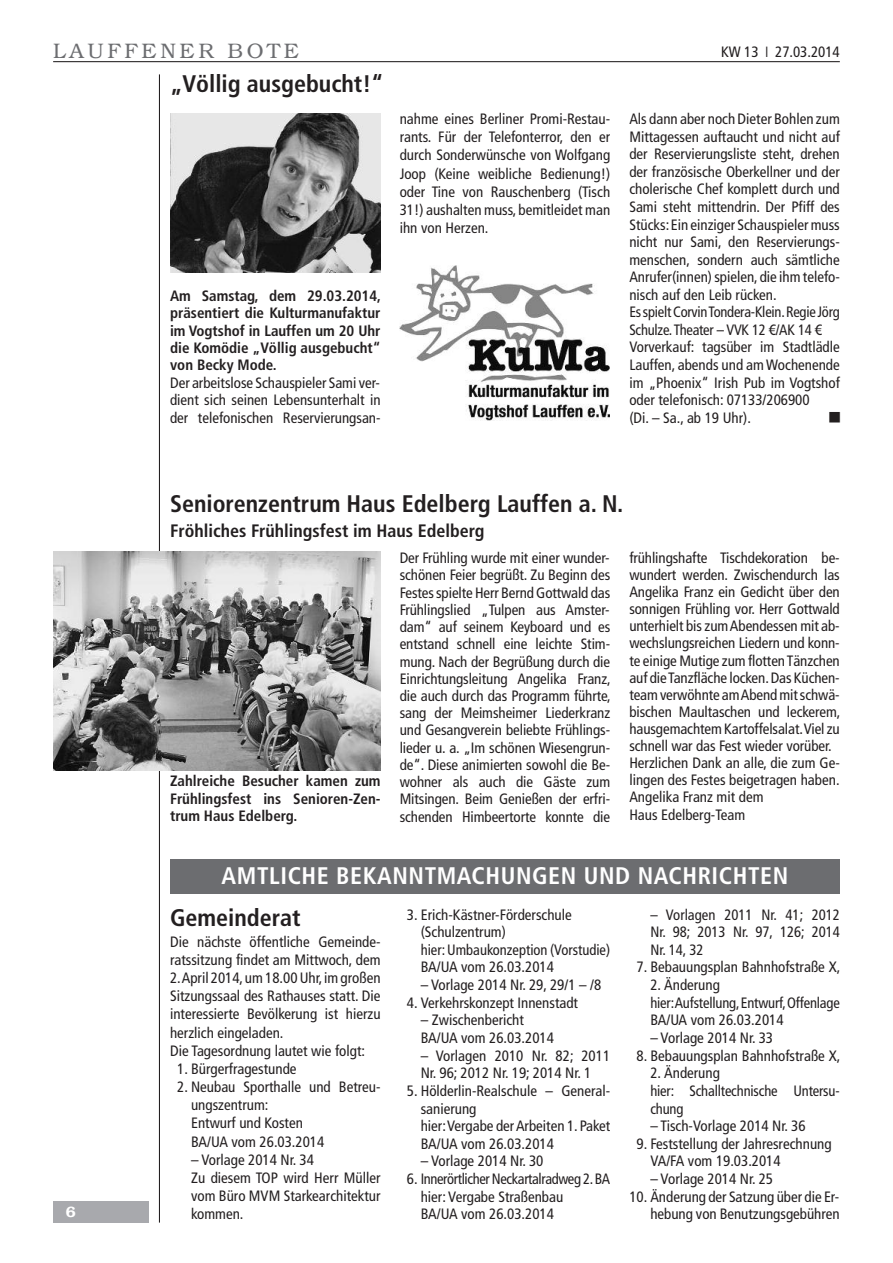
<style>
.page{position:relative;width:893px;height:1263px;background:#fff}
.page>*{position:absolute;margin:0;border:0;box-sizing:border-box;transform-origin:0 0}
.t1{font:700 condensed 24px "Frutiger LT";color:#231f20}
.t2{font:700 condensed 24px "Frutiger LT";letter-spacing:.025em;color:#fff}
.t3{font:300 21px "Bookman LT";letter-spacing:.175em;color:#6c6d70}
.t4{font:700 condensed 18px "Frutiger LT";color:#231f20}
.t5{font:condensed 15px/17.5px "Frutiger LT";color:#231f20}
.t6{font:700 condensed 15px/17.4px "Frutiger LT";color:#231f20;text-align:justify}
.t7{font:condensed 15px/17.5px "Frutiger LT";letter-spacing:-.025em;color:#231f20}
.t8{font:600 15px "Bookman LT";color:#fff}
</style>
<div class="page">
<hr style="left:159px;top:74px;width:1px;height:1148px;background:#231f20">
<hr style="left:53px;top:61px;width:787px;height:1px;background:#231f20">
<div style="left:53px;top:1201px;width:96px;height:21px;background:#a8a9ad"></div>
<img style="left:170px;top:113px;width:210px;height:160px">
<img style="left:400px;top:266px;width:210px;height:155px">
<div style="left:170px;top:859px;width:670px;height:34px;background:#6c6d70"></div>
<img style="left:53px;top:552px;width:328px;height:218px">
<h2 class="t3" style="left:53px;top:38px;width:247px">LAUFFENER BOTE</h2>
<p class="t5" style="left:721px;top:44px;width:120px">KW 13 ❘ 27.03.2014</p>
<h1 class="t1" style="left:170px;top:74px;width:215px">„Völlig ausgebucht!“</h1>
<p class="t6" style="left:170px;top:288px;width:213px">Am Samstag, dem 29.03.2014, präsentiert die Kulturmanufaktur im Vogtshof in Lauffen um 20 Uhr die Komödie „Völlig ausgebucht“ von Becky Mode.</p>
<p class="t5" style="left:170px;top:375px;width:212px;text-align:justify">Der arbeitslose Schauspieler Sami ver&shy;dient sich seinen Lebensunterhalt in der telefonischen Reservierungsan-</p>
<p class="t5" style="left:400px;top:111px;width:212px;line-height:18.1px;text-align:justify">nahme eines Berliner Promi-Restau&shy;rants. Für der Telefonterror, den er durch Sonderwünsche von Wolfgang Joop (Keine weibliche Bedienung!) oder Tine von Rauschenberg (Tisch 31!) aushalten muss, bemitleidet man ihn von Herzen.</p>
<p class="t5" style="left:629px;top:111px;width:212px">Als dann aber noch Dieter Bohlen zum Mittagessen auftaucht und nicht auf der Reservierungsliste steht, drehen der französische Oberkellner und der cholerische Chef komplett durch und Sami steht mittendrin. Der Pfiff des Stücks:Ein einziger Schauspieler muss nicht nur Sami, den Reservierungs&shy;menschen, sondern auch sämtliche Anrufer(innen)spielen,die ihm telefo&shy;nisch auf den Leib rücken.<br>EsspieltCorvinTondera-Klein.Regie Jörg Schulze. Theater – VVK 12 €/AK 14 € Vorverkauf: tagsüber im Stadtlädle Lauffen, abends und amWochenende im „Phoenix“ Irish Pub im Vogtshof oder telefonisch: 07133/206900<br>(Di. – Sa., ab 19 Uhr).</p>
<h1 class="t1" style="left:170px;top:494px;width:455px">Seniorenzentrum Haus Edelberg Lauffen a. N.</h1>
<p class="t4" style="left:170px;top:523px;width:316px">Fröhliches Frühlingsfest im Haus Edelberg</p>
<p class="t8" style="left:66px;top:1203px;width:11px">6</p>
<p class="t6" style="left:170px;top:774px;width:212px">Zahlreiche Besucher kamen zum Frühlingsfest ins Senioren-Zen&shy;trum Haus Edelberg.</p>
<p class="t5" style="left:400px;top:550px;width:213px;text-align:justify">Der Frühling wurde mit einer wunder&shy;schönen Feier begrüßt. Zu Beginn des Festesspielte Herr BerndGottwald das Frühlingslied „Tulpen aus Amster&shy;dam“ auf seinem Keyboard und es entstand schnell eine leichte Stim&shy;mung. Nach der Begrüßung durch die Einrichtungsleitung Angelika Franz, die auch durch das Programm führte, sang der Meimsheimer Liederkranz und Gesangverein beliebte Frühlings&shy;lieder u. a. „Im schönen Wiesengrun&shy;de“. Diese animierten sowohl die Be&shy;wohner als auch die Gäste zum Mitsingen. Beim Genießen der erfri&shy;schenden Himbeertorte konnte die</p>
<p class="t5" style="left:629px;top:550px;width:213px;line-height:17.1px">frühlingshafte Tischdekoration be&shy;wundert werden. Zwischendurch las Angelika Franz ein Gedicht über den sonnigen Frühling vor. Herr Gottwald unterhielt bis zumAbendessen mit ab&shy;wechslungsreichen Liedern und konn&shy;te einige Mutige zum flottenTänzchen auf dieTanzfläche locken.Das Küchen&shy;teamverwöhnte amAbendmitschwä&shy;bischen Maultaschen und leckerem, hausgemachtem Kartoffelsalat.Vielzu schnell war das Fest wieder vorüber.<br>Herzlichen Dank an alle, die zum Ge&shy;lingen des Festes beigetragen haben.<br>Angelika Franz mit dem<br>Haus Edelberg-Team</p>
<h1 class="t2" style="left:222px;top:866px;width:568px">AMTLICHE BEKANNTMACHUNGEN UND NACHRICHTEN</h1>
<h1 class="t1" style="left:170px;top:908px;width:132px">Gemeinderat</h1>
<p class="t5" style="left:170px;top:933px;width:212px;line-height:18.1px">Die nächste öffentliche Gemeinde&shy;ratssitzung findet am Mittwoch, dem 2.April 2014,um 18.00 Uhr,im großen Sitzungssaal des Rathauses statt. Die interessierte Bevölkerung ist hierzu herzlich eingeladen.<br>Die Tagesordnung lautet wie folgt:</p>
<p class="t5" style="left:177px;top:1061px;width:121px">1. Bürgerfragestunde</p>
<p class="t5" style="left:191px;top:1079px;width:191px;line-height:18.1px;text-indent:-14px">2. Neubau Sporthalle und Betreu&shy;ungszentrum:<br>Entwurf und Kosten<br>BA/UA vom 26.03.2014</p>
<p class="t5" style="left:191px;top:1152px;width:191px;line-height:18.1px">– Vorlage 2014 Nr. 34<br>Zu diesem TOP wird Herr Müller vom Büro MVM Starkearchitektur kommen.</p>
<p class="t5" style="left:650px;top:907px;width:191px;text-align:justify">– Vorlagen 2011 Nr. 41; 2012<br>Nr. 98; 2013 Nr. 97, 126; 2014<br>Nr. 14, 32</p>
<p class="t5" style="left:636px;top:960px;width:205px">7. Bebauungsplan Bahnhofstraße X,</p>
<p class="t5" style="left:650px;top:977px;width:191px">2. Änderung hier:Aufstellung,Entwurf,Offenlage<br>BA/UA vom 26.03.2014</p>
<p class="t5" style="left:650px;top:1030px;width:124px">– Vorlage 2014 Nr. 33</p>
<p class="t5" style="left:636px;top:1048px;width:205px">8. Bebauungsplan Bahnhofstraße X,</p>
<p class="t5" style="left:650px;top:1065px;width:191px">2. Änderung<br>hier: Schalltechnische Untersu&shy;chung</p>
<p class="t5" style="left:650px;top:1118px;width:157px">– Tisch-Vorlage 2014 Nr. 36</p>
<p class="t5" style="left:650px;top:1136px;width:183px;text-indent:-14px">9. Feststellung der Jahresrechnung<br>VA/FA vom 19.03.2014</p>
<p class="t5" style="left:650px;top:1171px;width:124px">– Vorlage 2014 Nr. 25</p>
<p class="t5" style="left:629px;top:1189px;width:212px;text-align:right">10. Änderung der Satzung über die Er&shy;hebung von Benutzungsgebühren</p>
<p class="t5" style="left:421px;top:907px;width:191px;text-indent:-14px">3. Erich-Kästner-Förderschule (Schulzentrum) hier:Umbaukonzeption (Vorstudie)<br>BA/UA vom 26.03.2014</p>
<p class="t5" style="left:421px;top:977px;width:182px">– Vorlage 2014 Nr. 29, 29/1 – /8</p>
<p class="t5" style="left:407px;top:995px;width:173px">4. Verkehrskonzept Innenstadt</p>
<p class="t5" style="left:421px;top:1012px;width:135px">– Zwischenbericht<br>BA/UA vom 26.03.2014</p>
<p class="t5" style="left:421px;top:1048px;width:191px">– Vorlagen 2010 Nr. 82; 2011<br>Nr. 96; 2012 Nr. 19; 2014 Nr. 1</p>
<p class="t5" style="left:421px;top:1083px;width:191px;text-indent:-14px">5. Hölderlin-Realschule – General&shy;sanierung<br>hier:Vergabe derArbeiten 1. Paket<br>BA/UA vom 26.03.2014</p>
<p class="t5" style="left:421px;top:1153px;width:124px">– Vorlage 2014 Nr. 30</p>
<p class="t7" style="left:421px;top:1171px;width:191px;text-indent:-14px">6. Innerörtlicher Neckartalradweg 2.BA hier: Vergabe Straßenbau<br>BA/UA vom 26.03.2014</p>
</div>
